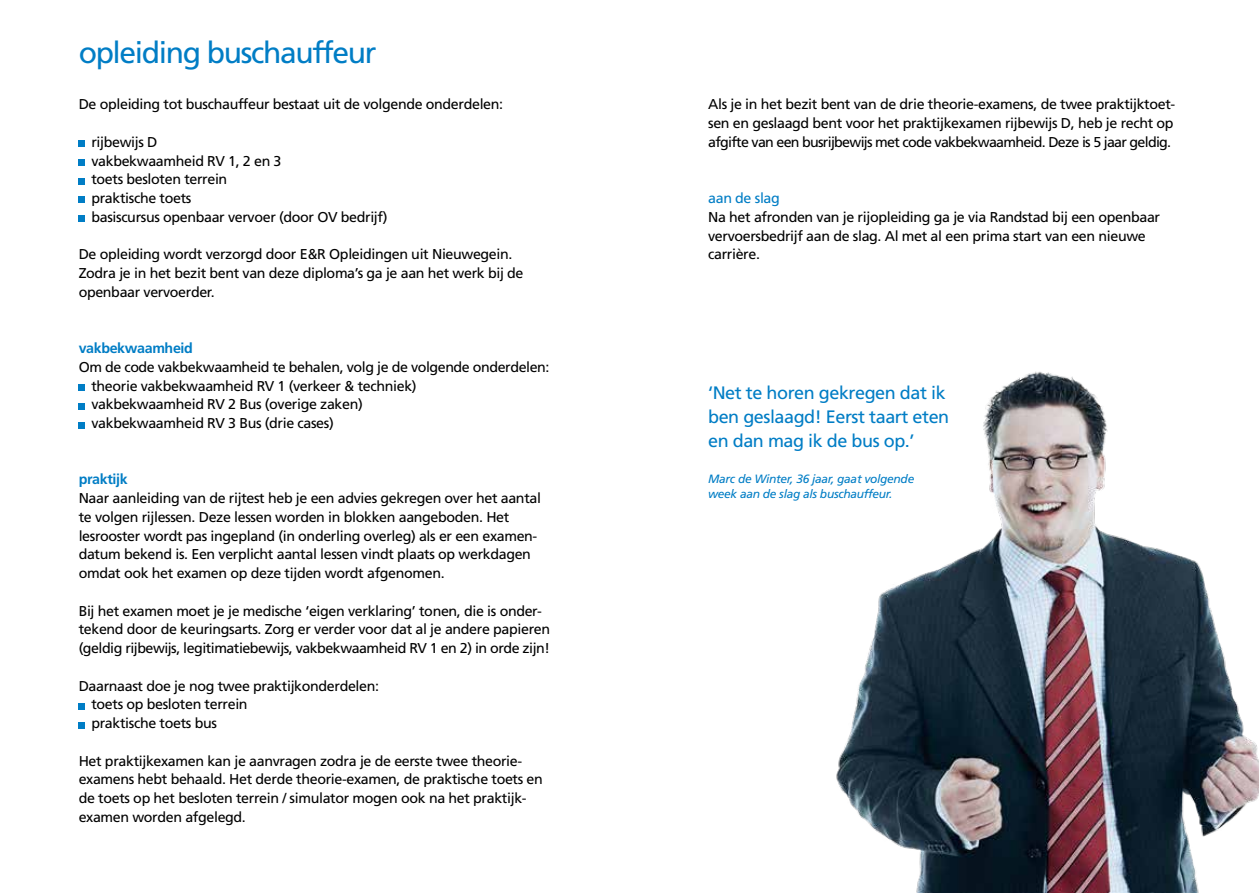
<style>
.page{position:relative;width:1259px;height:893px;background:#fff}
.page>*{position:absolute;margin:0;border:0;box-sizing:border-box;transform-origin:0 0}
.t1{font:30px "Frutiger";letter-spacing:-.045em;color:#007dc5}
.t2{font:18px/24px "Frutiger";letter-spacing:-.025em;color:#007dc5}
.t3{font:14.25px/18.8px "Frutiger";letter-spacing:-.025em;color:#000}
.t4{font:700 14.25px "Frutiger";letter-spacing:-.025em;color:#007dc5}
.t5{font:14.25px "Frutiger";letter-spacing:-.025em;color:#007dc5}
.t6{font:italic 12px/15px "Frutiger";letter-spacing:-.025em;color:#007dc5}
</style>
<div class="page">
<svg style="left:79px;top:141px;width:6px;height:6px"></svg>
<div style="left:79px;top:159px;width:6px;height:7px;background:#007dc5"></div>
<svg style="left:79px;top:178px;width:6px;height:6px"></svg>
<svg style="left:79px;top:197px;width:6px;height:6px"></svg>
<svg style="left:79px;top:216px;width:6px;height:6px"></svg>
<div style="left:79px;top:384px;width:6px;height:7px;background:#007dc5"></div>
<svg style="left:79px;top:403px;width:6px;height:6px"></svg>
<svg style="left:79px;top:422px;width:6px;height:6px"></svg>
<svg style="left:79px;top:703px;width:6px;height:6px"></svg>
<svg style="left:79px;top:722px;width:6px;height:6px"></svg>
<img style="left:836px;top:371px;width:423px;height:522px">
<h1 class="t1" style="left:79px;top:35px;width:299px">opleiding buschauffeur</h1>
<p class="t3" style="left:79px;top:95px;width:426px">De opleiding tot buschauffeur bestaat uit de volgende onderdelen:</p>
<p class="t3" style="left:91px;top:132px;width:297px">rijbewijs D<br>vakbekwaamheid RV 1, 2 en 3<br>toets besloten terrein<br>praktische toets<br>basiscursus openbaar vervoer (door OV bedrijf)</p>
<p class="t3" style="left:79px;top:245px;width:446px">De opleiding wordt verzorgd door E&amp;R Opleidingen uit Nieuwegein.<br>Zodra je in het bezit bent van deze diploma’s ga je aan het werk bij de openbaar vervoerder.</p>
<p class="t4" style="left:79px;top:340px;width:116px">vakbekwaamheid</p>
<p class="t3" style="left:91px;top:357px;width:459px;text-indent:-13px">Om de code vakbekwaamheid te behalen, volg je de volgende onderdelen: theorie vakbekwaamheid RV 1 (verkeer &amp; techniek)<br>vakbekwaamheid RV 2 Bus (overige zaken)<br>vakbekwaamheid RV 3 Bus (drie cases)</p>
<p class="t4" style="left:79px;top:471px;width:50px">praktijk</p>
<p class="t3" style="left:79px;top:489px;width:464px">Naar aanleiding van de rijtest heb je een advies gekregen over het aantal te volgen rijlessen. Deze lessen worden in blokken aangeboden. Het lesrooster wordt pas ingepland (in onderling overleg) als er een examen&shy;datum bekend is. Een verplicht aantal lessen vindt plaats op werkdagen omdat ook het examen op deze tijden wordt afgenomen.</p>
<p class="t3" style="left:79px;top:601px;width:473px">Bij het examen moet je je medische ‘eigen verklaring’ tonen, die is onder&shy;tekend door de keuringsarts. Zorg er verder voor dat al je andere papieren (geldig rijbewijs, legitimatiebewijs, vakbekwaamheid RV 1 en 2) in orde zijn!</p>
<p class="t3" style="left:91px;top:676px;width:289px;text-indent:-13px">Daarnaast doe je nog twee praktijkonderdelen: toets op besloten terrein<br>praktische toets bus</p>
<p class="t3" style="left:79px;top:751px;width:466px">Het praktijkexamen kan je aanvragen zodra je de eerste twee theorie&shy;examens hebt behaald. Het derde theorie-examen, de praktische toets en de toets op het besloten terrein / simulator mogen ook na het praktijk&shy;examen worden afgelegd.</p>
<p class="t3" style="left:708px;top:95px;width:469px;text-align:justify">Als je in het bezit bent van de drie theorie-examens, de twee praktijktoet&shy;sen en geslaagd bent voor het praktijkexamen rijbewijs D, heb je recht op afgifte van een busrijbewijs met code vakbekwaamheid. Deze is 5 jaar geldig.</p>
<p class="t5" style="left:708px;top:190px;width:73px">aan de slag</p>
<p class="t3" style="left:708px;top:207px;width:453px">Na het afronden van je rijopleiding ga je via Randstad bij een openbaar vervoersbedrijf aan de slag. Al met al een prima start van een nieuwe carrière.</p>
<p class="t2" style="left:708px;top:380px;width:243px">‘Net te horen gekregen dat ik ben geslaagd! Eerst taart eten en dan mag ik de bus op.’</p>
<p class="t6" style="left:708px;top:472px;width:208px">Marc de Winter, 36 jaar, gaat volgende week aan de slag als buschauffeur.</p>
</div>
